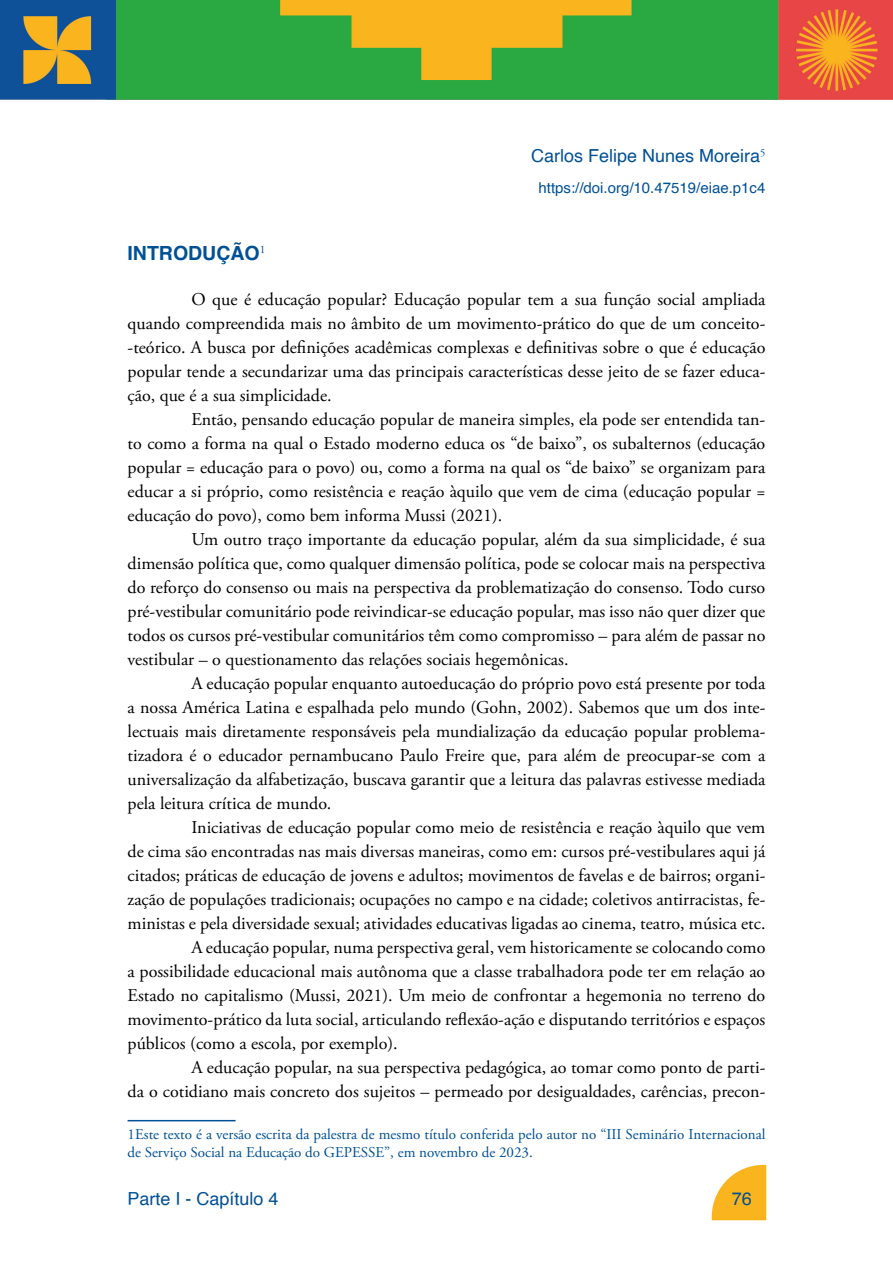
<style>
.page{position:relative;width:893px;height:1263px;background:#fff}
.page>*{position:absolute;margin:0;border:0;box-sizing:border-box;transform-origin:0 0}
.t1{font:700 19.5px "Helvetica";color:#005095}
.t2{font:18px/24px "Adobe Garamond Pro";color:#000;text-align:justify}
.t3{font:18px "Helvetica";color:#005095}
.t4{font:15px/18px "Adobe Garamond Pro";color:#005095}
.t5{font:15px "Helvetica";color:#005095}
</style>
<div class="page">
<img style="left:711px;top:1164px;width:56px;height:57px">
<img style="left:0;top:0;width:893px;height:100px">
<hr style="left:128px;top:1120px;width:108px;height:1px;background:#005095">
<p class="t3" style="left:531px;top:142px;width:236px">Carlos Felipe Nunes Moreira<sup>5</sup></p>
<p class="t5" style="left:539px;top:176px;width:228px">https://doi.org/10.47519/eiae.p1c4</p>
<p class="t1" style="left:128px;top:237px;width:139px">INTRODUÇÃO<sup>1</sup></p>
<p class="t2" style="left:128px;top:288px;width:639px;text-indent:64px">O que é educação popular? Educação popular tem a sua função social ampliada quando compreendida mais no âmbito de um movimento-prático do que de um conceito--teórico. A busca por definições acadêmicas complexas e definitivas sobre o que é educação popular tende a secundarizar uma das principais características desse jeito de se fazer educa&shy;ção, que é a sua simplicidade.</p>
<p class="t2" style="left:128px;top:408px;width:639px;text-indent:64px">Então, pensando educação popular de maneira simples, ela pode ser entendida tan&shy;to como a forma na qual o Estado moderno educa os “de baixo”, os subalternos (educação popular = educação para o povo) ou, como a forma na qual os “de baixo” se organizam para educar a si próprio, como resistência e reação àquilo que vem de cima (educação popular = educação do povo), como bem informa Mussi (2021).</p>
<p class="t2" style="left:128px;top:528px;width:639px;text-indent:64px">Um outro traço importante da educação popular, além da sua simplicidade, é sua dimensão política que, como qualquer dimensão política, pode se colocar mais na perspectiva do reforço do consenso ou mais na perspectiva da problematização do consenso. Todo curso pré-vestibular comunitário pode reivindicar-se educação popular, mas isso não quer dizer que todos os cursos pré-vestibular comunitários têm como compromisso – para além de passar no vestibular – o questionamento das relações sociais hegemônicas.</p>
<p class="t2" style="left:128px;top:672px;width:639px;text-indent:64px">A educação popular enquanto autoeducação do próprio povo está presente por toda a nossa América Latina e espalhada pelo mundo (Gohn, 2002). Sabemos que um dos inte&shy;lectuais mais diretamente responsáveis pela mundialização da educação popular problema&shy;tizadora é o educador pernambucano Paulo Freire que, para além de preocupar-se com a universalização da alfabetização, buscava garantir que a leitura das palavras estivesse mediada pela leitura crítica de mundo.</p>
<p class="t2" style="left:191px;top:816px;width:576px">Iniciativas de educação popular como meio de resistência e reação àquilo que vem</p>
<p class="t2" style="left:128px;top:840px;width:639px">de cima são encontradas nas mais diversas maneiras, como em: cursos pré-vestibulares aqui já</p>
<p class="t2" style="left:128px;top:864px;width:639px">citados; práticas de educação de jovens e adultos; movimentos de favelas e de bairros; organi-</p>
<p class="t2" style="left:128px;top:888px;width:639px">zação de populações tradicionais; ocupações no campo e na cidade; coletivos antirracistas, fe-</p>
<p class="t2" style="left:128px;top:912px;width:639px">ministas e pela diversidade sexual; atividades educativas ligadas ao cinema, teatro, música etc.</p>
<p class="t2" style="left:191px;top:936px;width:576px">A educação popular, numa perspectiva geral, vem historicamente se colocando como</p>
<p class="t2" style="left:128px;top:960px;width:639px">a possibilidade educacional mais autônoma que a classe trabalhadora pode ter em relação ao</p>
<p class="t2" style="left:128px;top:984px;width:639px">Estado no capitalismo (Mussi, 2021). Um meio de confrontar a hegemonia no terreno do</p>
<p class="t2" style="left:128px;top:1008px;width:639px">movimento-prático da luta social, articulando reflexão-ação e disputando territórios e espaços</p>
<p class="t2" style="left:128px;top:1032px;width:272px">públicos (como a escola, por exemplo).</p>
<p class="t2" style="left:191px;top:1056px;width:576px">A educação popular, na sua perspectiva pedagógica, ao tomar como ponto de parti-</p>
<p class="t2" style="left:128px;top:1080px;width:639px">da o cotidiano mais concreto dos sujeitos – permeado por desigualdades, carências, precon-</p>
<p class="t4" style="left:128px;top:1125px;width:639px">1Este texto é a versão escrita da palestra de mesmo título conferida pelo autor no “III Seminário Internacional de Serviço Social na Educação do GEPESSE”, em novembro de 2023.</p>
<p class="t3" style="left:128px;top:1184px;width:153px">Parte I - Capítulo 4</p>
<p class="t3" style="left:732px;top:1184px;width:22px">76</p>
</div>
